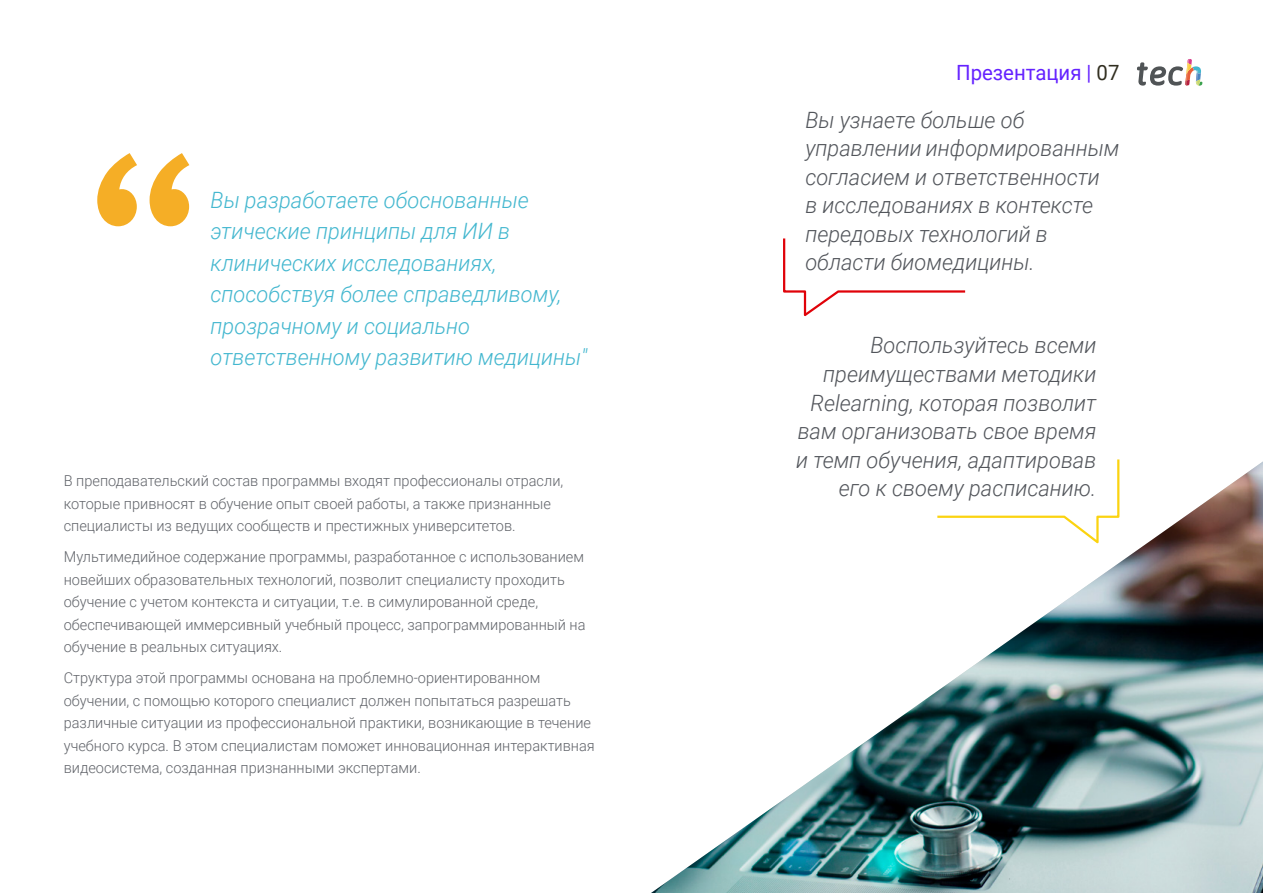
<style>
.page{position:relative;width:1263px;height:893px;background:#fff}
.page>*{position:absolute;margin:0;border:0;box-sizing:border-box;transform-origin:0 0}
.t1{font:italic 300 22.5px/28.5px "Roboto";color:#52555b;text-align:right}
.t2{font:italic 300 22.5px/31.5px "Roboto";color:#43b7cf}
.t3{font:21px "Roboto";color:#6522ff}
.t4{font:300 15px/22.5px "Roboto";color:#61646a}
.s1{color:#312e20}
</style>
<div class="page">
<img style="left:651px;top:461px;width:612px;height:432px">
<svg style="left:935px;top:459px;width:185px;height:88px"></svg>
<svg style="left:783px;top:238px;width:183px;height:79px"></svg>
<svg style="left:97px;top:153px;width:92px;height:73px"></svg>
<svg style="left:1137px;top:59px;width:65px;height:27px"></svg>
<h1 class="t2" style="left:211px;top:183px;width:378px">Вы разработаете обоснованные этические принципы для ИИ в клинических исследованиях, способствуя более справедливому, прозрачному и социально ответственному развитию медицины"</h1>
<p class="t4" style="left:64px;top:469px;width:501px">В преподавательский состав программы входят профессионалы отрасли, которые привносят в обучение опыт своей работы, а также признанные специалисты из ведущих сообществ и престижных университетов.</p>
<p class="t4" style="left:64px;top:545px;width:523px">Мультимедийное содержание программы, разработанное с использованием новейших образовательных технологий, позволит специалисту проходить обучение с учетом контекста и ситуации, т.е. в симулированной среде, обеспечивающей иммерсивный учебный процесс, запрограммированный на обучение в реальных ситуациях.</p>
<p class="t4" style="left:64px;top:666px;width:532px">Структура этой программы основана на проблемно-ориентированном обучении, с помощью которого специалист должен попытаться разрешать различные ситуации из профессиональной практики, возникающие в течение учебного курса. В этом специалистам поможет инновационная интерактивная видеосистема, созданная признанными экспертами.</p>
<h2 class="t3" style="left:956px;top:57px;width:165px">Презентация | <span class="s1">07</span></h2>
<h1 class="t1" style="left:805px;top:105px;width:316px;text-align:left">Вы узнаете больше об управлении информированным согласием и ответственности<br>в исследованиях в контексте передовых технологий в области биомедицины.</h1>
<h1 class="t1" style="left:796px;top:330px;width:302px">Воспользуйтесь всеми преимуществами методики<br>Relearning, которая позволит вам организовать свое время и темп обучения, адаптировав его к своему расписанию.</h1>
</div>
